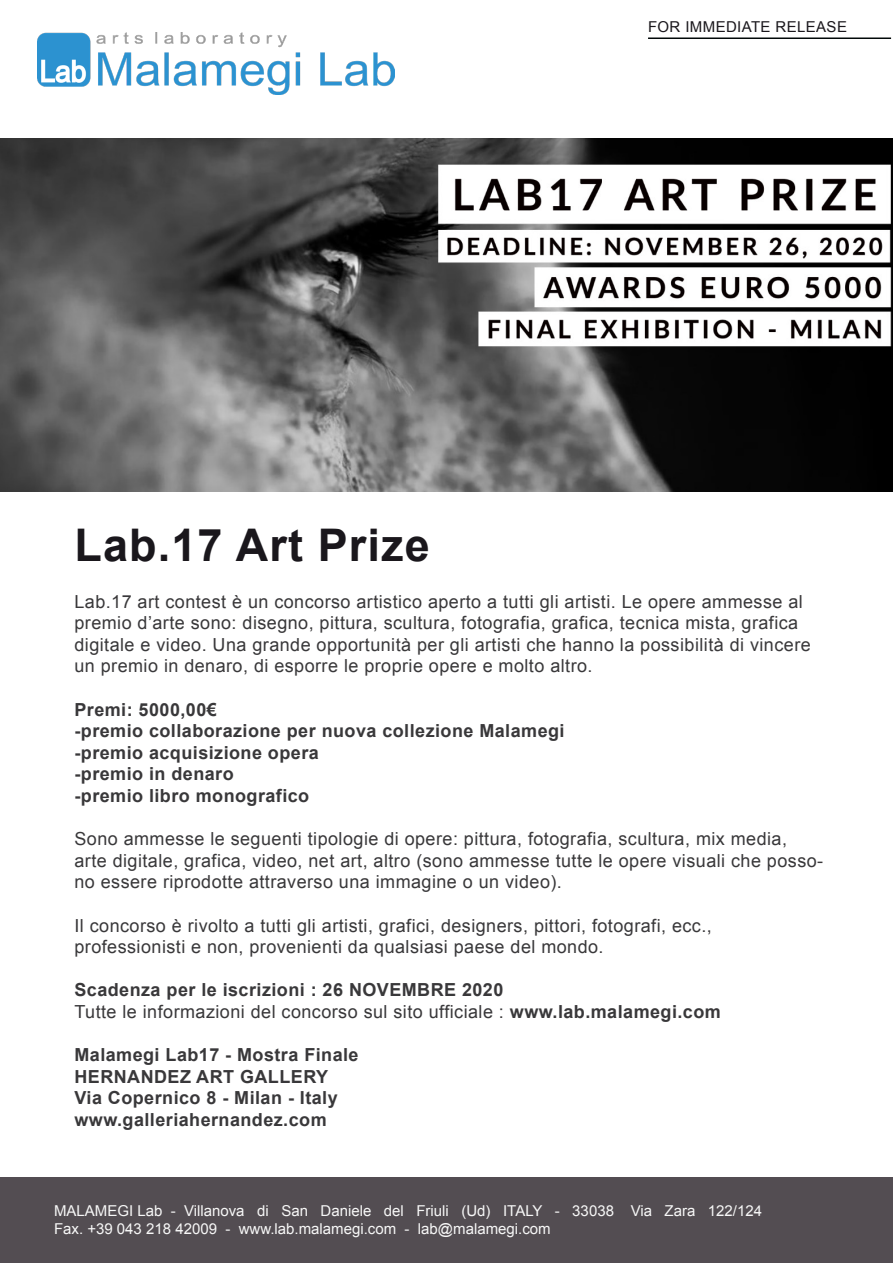
<style>
.page{position:relative;width:893px;height:1263px;background:#fff}
.page>*{position:absolute;margin:0;border:0;box-sizing:border-box;transform-origin:0 0}
.t1{font:700 45px "Arial";letter-spacing:.025em;color:#1a171c}
.t2{font:18px/21.6px "Arial";letter-spacing:.025em;color:#39383a}
.t3{font:700 18px "Arial";letter-spacing:.025em;color:#39383a}
.t4{font:15px "Arial";color:#f7f7f7}
.t5{font:15px "Arial";letter-spacing:.025em;color:#1a171c}
.s1{font-weight:700}
</style>
<div class="page">
<div style="left:0;top:1178px;width:893px;height:85px;background:#534d52"></div>
<hr style="left:648px;top:38px;width:243px;height:1px;background:#010808">
<img style="left:38px;top:32px;width:356px;height:63px">
<img style="left:0;top:139px;width:893px;height:353px">
<p class="t5" style="left:648px;top:17px;width:200px">FOR IMMEDIATE RELEASE</p>
<p class="t1" style="left:74px;top:515px;width:357px">Lab.17 Art Prize</p>
<p class="t2" style="left:74px;top:591px;width:738px">Lab.17 art contest è un concorso artistico aperto a tutti gli artisti. Le opere ammesse al premio d’arte sono: disegno, pittura, scultura, fotografia, grafica, tecnica mista, grafica digitale e video. Una grande opportunità per gli artisti che hanno la possibilità di vincere un premio in denaro, di esporre le proprie opere e molto altro.</p>
<p class="t3" style="left:74px;top:697px;width:144px">Premi: 5000,00€</p>
<p class="t3" style="left:74px;top:719px;width:492px">-premio collaborazione per nuova collezione Malamegi</p>
<p class="t3" style="left:74px;top:740px;width:246px">-premio acquisizione opera</p>
<p class="t3" style="left:74px;top:762px;width:161px">-premio in denaro</p>
<p class="t3" style="left:74px;top:784px;width:236px">-premio libro monografico</p>
<p class="t2" style="left:74px;top:828px;width:750px">Sono ammesse le seguenti tipologie di opere: pittura, fotografia, scultura, mix media, arte digitale, grafica, video, net art, altro (sono ammesse tutte le opere visuali che posso&shy;no essere riprodotte attraverso una immagine o un video).</p>
<p class="t2" style="left:74px;top:915px;width:639px">Il concorso è rivolto a tutti gli artisti, grafici, designers, pittori, fotografi, ecc.,</p>
<p class="t2" style="left:74px;top:936px;width:531px">professionisti e non, provenienti da qualsiasi paese del mondo.</p>
<p class="t3" style="left:74px;top:978px;width:430px">Scadenza per le iscrizioni : 26 NOVEMBRE 2020</p>
<p class="t2" style="left:74px;top:1001px;width:648px">Tutte le informazioni del concorso sul sito ufficiale : <span class="s1">www.lab.malamegi.com</span></p>
<p class="t3" style="left:74px;top:1043px;width:286px">Malamegi Lab17 - Mostra Finale</p>
<p class="t3" style="left:74px;top:1064px;width:255px">HERNANDEZ ART GALLERY</p>
<p class="t3" style="left:74px;top:1086px;width:265px">Via Copernico 8 - Milan - Italy</p>
<p class="t3" style="left:74px;top:1108px;width:254px">www.galleriahernandez.com</p>
<p class="t4" style="left:54px;top:1200px;width:710px">MALAMEGI Lab - Villanova di San Daniele del Friuli (Ud) ITALY - 33038 Via Zara 122/124</p>
<p class="t4" style="left:54px;top:1218px;width:498px">Fax. +39 043 218 42009 - www.lab.malamegi.com - lab@malamegi.com</p>
</div>
